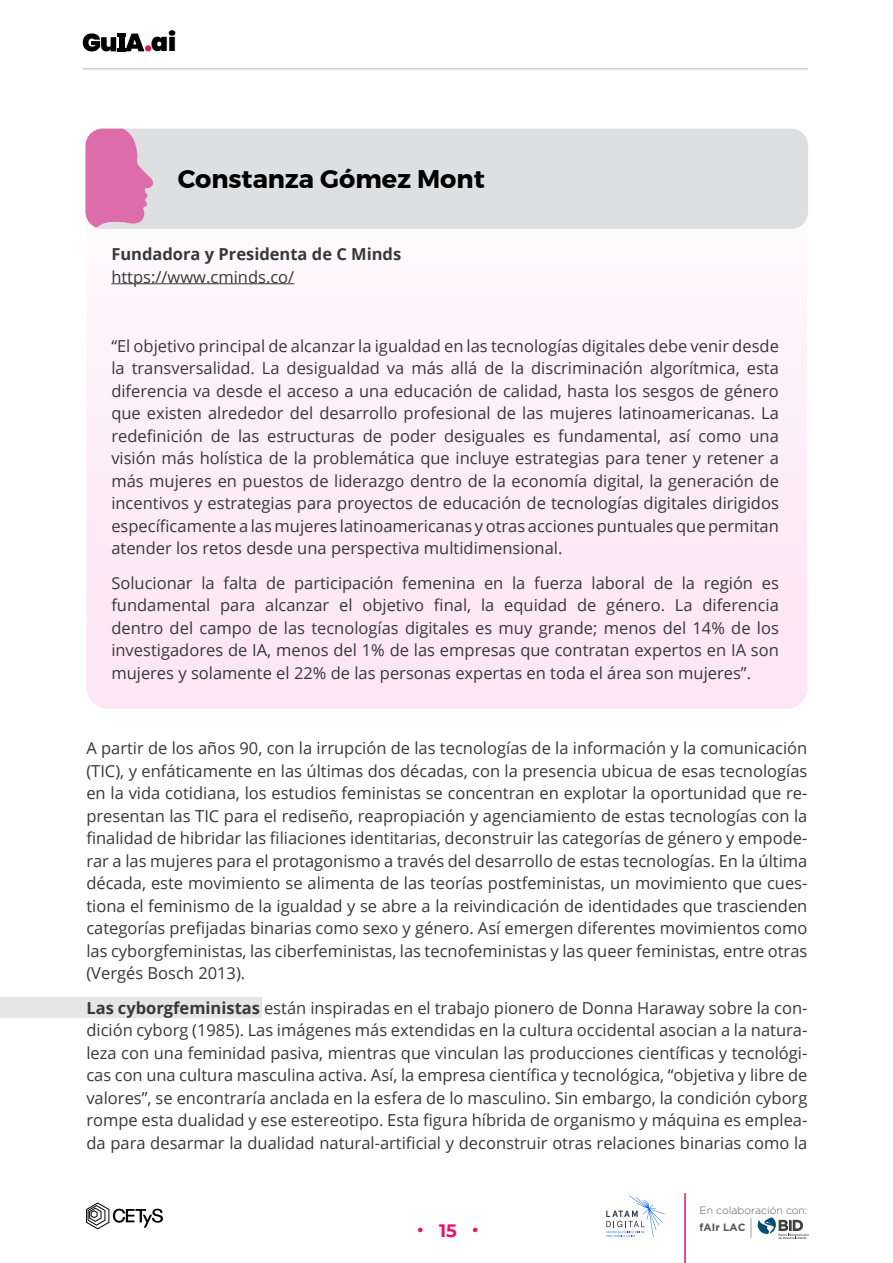
<style>
.page{position:relative;width:893px;height:1263px;background:#fff}
.page>*{position:absolute;margin:0;border:0;box-sizing:border-box;transform-origin:0 0}
.t1{font:700 25.5px "Montserrat";color:#000}
.t2{font:900 25.05px "Poppins";color:#000}
.t3{font:700 18px "Montserrat Alternates";color:#ed0f68}
.t4{font:16.5px/22.5px "Open Sans";color:#383839;text-align:justify}
.t5{font:700 16.5px "Open Sans";color:#383839}
.t6{font:300 10.5px "Gotham";color:#575757}
.t7{font:700 10.5px "Gotham";color:#575757}
.s1{font-weight:700}
</style>
<div class="page">
<svg style="left:83px;top:33px;width:61px;height:18px"></svg>
<div style="left:145px;top:45px;width:6px;height:7px;background:#da1d42;border-radius:50%"></div>
<hr style="left:83px;top:68px;width:725px;height:2px;background:#cdcecf">
<svg style="left:86px;top:1202px;width:77px;height:27px"></svg>
<svg style="left:606px;top:1195px;width:59px;height:42px"></svg>
<svg style="left:750px;top:1217px;width:59px;height:22px"></svg>
<hr style="left:684px;top:1193px;width:2px;height:70px;background:#ed0f68">
<div style="left:0;top:997px;width:261px;height:20px;background:#e6e6e6"></div>
<div style="left:86px;top:179px;width:721px;height:530px;background:#fdedf6;border-radius:21px"></div>
<div style="left:153px;top:129px;width:655px;height:100px;background:#dedfe0"></div>
<svg style="left:86px;top:129px;width:67px;height:100px"></svg>
<hr style="left:111px;top:283px;width:183px;height:1px;background:#383839">
<h2 class="t2" style="left:151px;top:28px;width:27px">ai</h2>
<h1 class="t1" style="left:178px;top:164px;width:308px">Constanza Gómez Mont</h1>
<p class="t5" style="left:111px;top:242px;width:291px">Fundadora y Presidenta de C Minds</p>
<p class="t4" style="left:111px;top:265px;width:184px">https://www.cminds.co/</p>
<p class="t4" style="left:111px;top:334px;width:669px">“El objetivo principal de alcanzar la igualdad en las tecnologías digitales debe venir desde la transversalidad. La desigualdad va más allá de la discriminación algorítmica, esta diferencia va desde el acceso a una educación de calidad, hasta los sesgos de género que existen alrededor del desarrollo profesional de las mujeres latinoamericanas. La redefinición de las estructuras de poder desiguales es fundamental, así como una visión más holística de la problemática que incluye estrategias para tener y retener a más mujeres en puestos de liderazgo dentro de la economía digital, la generación de incentivos y estrategias para proyectos de educación de tecnologías digitales dirigidos específicamente a las mujeres latinoamericanas y otras acciones puntuales que permitan atender los retos desde una perspectiva multidimensional.</p>
<p class="t4" style="left:111px;top:571px;width:669px">Solucionar la falta de participación femenina en la fuerza laboral de la región es fundamental para alcanzar el objetivo final, la equidad de género. La diferencia dentro del campo de las tecnologías digitales es muy grande; menos del 14% de los investigadores de IA, menos del 1% de las empresas que contratan expertos en IA son mujeres y solamente el 22% de las personas expertas en toda el área son mujeres”.</p>
<p class="t4" style="left:86px;top:736px;width:723px">A partir de los años 90, con la irrupción de las tecnologías de la información y la comunicación (TIC), y enfáticamente en las últimas dos décadas, con la presencia ubicua de esas tecnologías en la vida cotidiana, los estudios feministas se concentran en explotar la oportunidad que re&shy;presentan las TIC para el rediseño, reapropiación y agenciamiento de estas tecnologías con la finalidad de hibridar las filiaciones identitarias, deconstruir las categorías de género y empode&shy;rar a las mujeres para el protagonismo a través del desarrollo de estas tecnologías. En la última década, este movimiento se alimenta de las teorías postfeministas, un movimiento que cues&shy;tiona el feminismo de la igualdad y se abre a la reivindicación de identidades que trascienden categorías prefijadas binarias como sexo y género. Así emergen diferentes movimientos como las cyborgfeministas, las ciberfeministas, las tecnofeministas y las queer feministas, entre otras (Vergés Bosch 2013).</p>
<p class="t4" style="left:86px;top:996px;width:723px"><span class="s1">Las cyborgfeministas</span> están inspiradas en el trabajo pionero de Donna Haraway sobre la con&shy;dición cyborg (1985). Las imágenes más extendidas en la cultura occidental asocian a la natura&shy;leza con una feminidad pasiva, mientras que vinculan las producciones científicas y tecnológi&shy;cas con una cultura masculina activa. Así, la empresa científica y tecnológica, “objetiva y libre de valores”, se encontraría anclada en la esfera de lo masculino. Sin embargo, la condición cyborg rompe esta dualidad y ese estereotipo. Esta figura híbrida de organismo y máquina es emplea&shy;da para desarmar la dualidad natural-artificial y deconstruir otras relaciones binarias como la</p>
<p class="t3" style="left:417px;top:1216px;width:63px">•15•</p>
<p class="t6" style="left:700px;top:1204px;width:109px">En colaboración con:</p>
<p class="t7" style="left:700px;top:1220px;width:47px">fAIr LAC</p>
</div>
